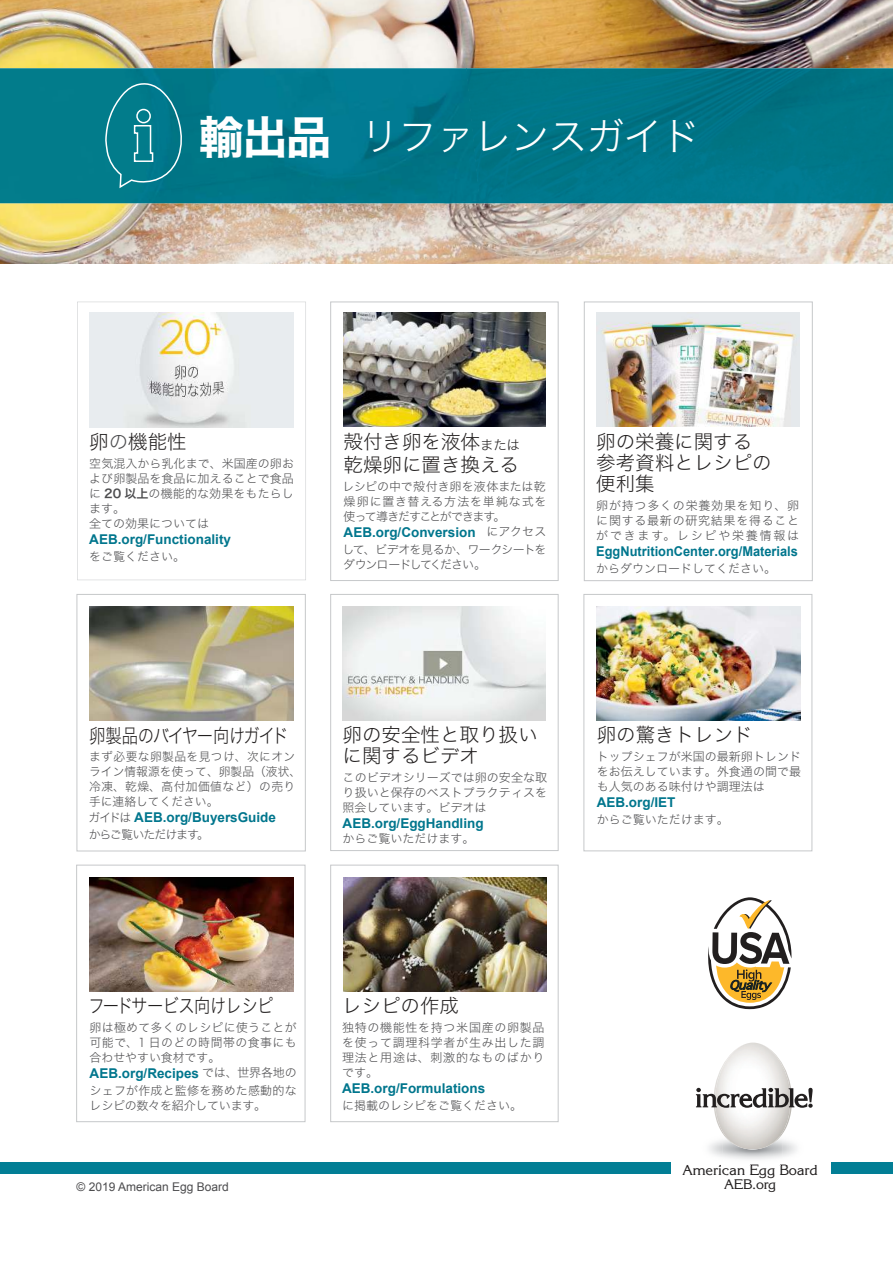
<style>
.page{position:relative;width:893px;height:1263px;background:#fff}
.page>*{position:absolute;margin:0;border:0;box-sizing:border-box;transform-origin:0 0}
.t1{font:39px "Hira Kaku Std W2";letter-spacing:-.035em;color:#fff}
.t2{font:19.5px/21px "Hira Kaku Std W2";color:#221f1f}
.t3{font:19.5px "Hira Kaku Std W2";letter-spacing:-.06em;color:#221f1f;scale:.84 1}
.t4{font:19.5px "Hira Kaku Std W2";letter-spacing:-.04em;color:#221f1f;scale:.84 1}
.t5{font:14.1px "Korinna";color:#221f1f}
.t6{font:13.65px "Korinna";letter-spacing:-.02em;color:#221f1f}
.t7{font:700 13.5px "Arial";color:#00768d}
.t8{font:700 13.5px "Arial";color:#00768d;scale:.95 1}
.t9{font:12px/15px "Hira Kaku Std W2";color:#4c4c4e;text-align:justify}
.t10{font:12px/15px "Hira Kaku Std W2";letter-spacing:.035em;color:#4c4c4e}
.t11{font:12px/15px "Hira Kaku Std W2";letter-spacing:-.07em;color:#4c4c4e}
.t12{font:12px "Arial";color:#4c4c4e}
.t13{font:12px "Hira Kaku Std W2";letter-spacing:-.09em;color:#4c4c4e}
.s1{font-family:"Hira Kaku Std W7";font-size:45px}
.s2{color:#4c4c4e}
.s3{font-family:"Hira Kaku Std W6"}
.s4{font-size:13.5px}
.s5{font-family:"Hira Kaku Std W2";font-weight:400;font-size:12px;color:#4c4c4e}
</style>
<div class="page">
<div style="left:584px;top:594px;width:228px;height:257px;border:1px solid #c6c8ca"></div>
<img style="left:0;top:0;width:893px;height:264px">
<img style="left:0;top:68px;width:466px;height:135px">
<img style="left:466px;top:68px;width:427px;height:135px">
<img style="left:443px;top:200px;width:37px;height:3px">
<svg style="left:104px;top:83px;width:80px;height:107px;background:#158493"></svg>
<div style="left:330px;top:594px;width:228px;height:257px;border:1px solid #c6c8ca"></div>
<div style="left:584px;top:302px;width:228px;height:279px;border:1px solid #c6c8ca"></div>
<div style="left:76px;top:865px;width:229px;height:257px;border:1px solid #c6c8ca"></div>
<div style="left:330px;top:302px;width:228px;height:279px;border:1px solid #c6c8ca"></div>
<svg style="left:77px;top:302px;width:229px;height:278px"></svg>
<img style="left:90px;top:313px;width:204px;height:114px">
<div style="left:77px;top:594px;width:229px;height:257px;border:1px solid #c6c8ca"></div>
<div style="left:330px;top:865px;width:228px;height:257px;border:1px solid #c6c8ca"></div>
<img style="left:344px;top:877px;width:202px;height:114px">
<img style="left:343px;top:313px;width:203px;height:113px">
<img style="left:597px;top:313px;width:202px;height:113px">
<img style="left:343px;top:606px;width:202px;height:114px">
<img style="left:597px;top:606px;width:204px;height:114px">
<img style="left:89px;top:606px;width:204px;height:114px">
<img style="left:89px;top:877px;width:204px;height:114px">
<div style="left:0;top:1162px;width:671px;height:12px;background:#027e95"></div>
<div style="left:831px;top:1162px;width:62px;height:12px;background:#027e95"></div>
<img style="left:723px;top:1149px;width:60px;height:12px">
<img style="left:768px;top:1048px;width:24px;height:101px">
<img style="left:715px;top:1042px;width:53px;height:107px">
<svg style="left:696px;top:1088px;width:117px;height:49px"></svg>
<svg style="left:708px;top:897px;width:84px;height:113px"></svg>
<h1 class="t1" style="left:199px;top:107px;width:503px"><span class="s1">輸出品</span> リファレンスガイド</h1>
<h2 class="t2" style="left:89px;top:431px;width:99px">卵<span class="s2">の</span>機能性</h2>
<p class="t9" style="left:89px;top:456px;width:206px;text-align:left">空気混入から乳化まで、米国産の卵および卵製品を食品に加えることで食品に <span class="s3">20 以上</span>の機能的な効果をもたらします。<br>全ての効果については</p>
<p class="t7" style="left:89px;top:534px;width:143px">AEB.org/Functionality</p>
<p class="t9" style="left:89px;top:549px;width:97px">をご覧ください。</p>
<h2 class="t2" style="left:344px;top:430px;width:178px;line-height:22.5px">殻付き卵を液体<span class="s4">または</span>乾燥卵に置き換える</h2>
<p class="t9" style="left:343px;top:478px;width:205px">レシピの中で殻付き卵を液体または乾燥卵に置き替える方法を単純な式を使って導きだすことができます。</p>
<p class="t7" style="left:344px;top:527px;width:204px">AEB.org/Conversion <span class="s5">にアクセス</span></p>
<p class="t11" style="left:343px;top:541px;width:205px">して、ビデオを見るか、ワークシートをダウンロードしてください。</p>
<h2 class="t2" style="left:596px;top:431px;width:177px">卵の栄養に関する参考資料とレシピの便利集</h2>
<p class="t9" style="left:596px;top:498px;width:204px">卵が持つ多くの栄養効果を知り、卵に関する最新の研究結果を得ることができます。レシピや栄養情報は</p>
<p class="t8" style="left:596px;top:546px;width:214px">EggNutritionCenter.org/Materials</p>
<p class="t9" style="left:596px;top:561px;width:181px">からダウンロードしてください。</p>
<h2 class="t3" style="left:89px;top:721px;width:239px">卵製品のバイヤー向けガイド</h2>
<p class="t10" style="left:89px;top:748px;width:214px">まず必要な卵製品を見つけ、次にオンライン情報源を使って、卵製品（液状、冷凍、乾燥、高付加価値など）の売り手に連絡してください。</p>
<p class="t7" style="left:89px;top:812px;width:189px"><span class="s5">ガイドは</span> AEB.org/BuyersGuide</p>
<p class="t13" style="left:89px;top:825px;width:122px">からご覧いただけます。</p>
<h2 class="t2" style="left:343px;top:724px;width:196px">卵の安全性と取り扱いに関するビデオ</h2>
<p class="t9" style="left:343px;top:770px;width:206px">このビデオシリーズでは卵の安全な取り扱いと保存のベストプラクティスを照会しています。ビデオは</p>
<p class="t7" style="left:343px;top:818px;width:143px">AEB.org/EggHandling</p>
<p class="t9" style="left:343px;top:831px;width:133px">からご覧いただけます。</p>
<h2 class="t2" style="left:597px;top:724px;width:157px">卵の驚きトレンド</h2>
<p class="t9" style="left:597px;top:749px;width:206px">トップシェフが米国の最新卵トレンドをお伝えしています。外食通の間で最も人気のある味付けや調理法は</p>
<p class="t7" style="left:597px;top:797px;width:80px">AEB.org/IET</p>
<p class="t9" style="left:597px;top:812px;width:133px">からご覧いただけます。</p>
<h2 class="t4" style="left:88px;top:991px;width:222px">フードサービス向けレシピ</h2>
<p class="t9" style="left:90px;top:1019px;width:209px">卵は極めて多くのレシピに使うことが可能で、1 日のどの時間帯の食事にも合わせやすい食材です。</p>
<p class="t7" style="left:90px;top:1068px;width:209px">AEB.org/Recipes <span class="s5">では、世界各地の</span></p>
<p class="t9" style="left:90px;top:1082px;width:209px">シェフが作成と監修を務めた感動的なレシピの数々を紹介しています。</p>
<p class="t12" style="left:77px;top:1182px;width:154px">© 2019 American Egg Board</p>
<h2 class="t2" style="left:342px;top:994px;width:119px">レシピの作成</h2>
<p class="t9" style="left:342px;top:1019px;width:204px">独特の機能性を持つ米国産の卵製品を使って調理科学者が生み出した調理法と用途は、刺激的なものばかりです。</p>
<p class="t7" style="left:342px;top:1083px;width:145px">AEB.org/Formulations</p>
<p class="t9" style="left:342px;top:1097px;width:182px">に掲載のレシピをご覧ください。</p>
<p class="t5" style="left:683px;top:1164px;width:137px">American Egg Board</p>
<p class="t6" style="left:724px;top:1179px;width:54px">AEB.org</p>
</div>
